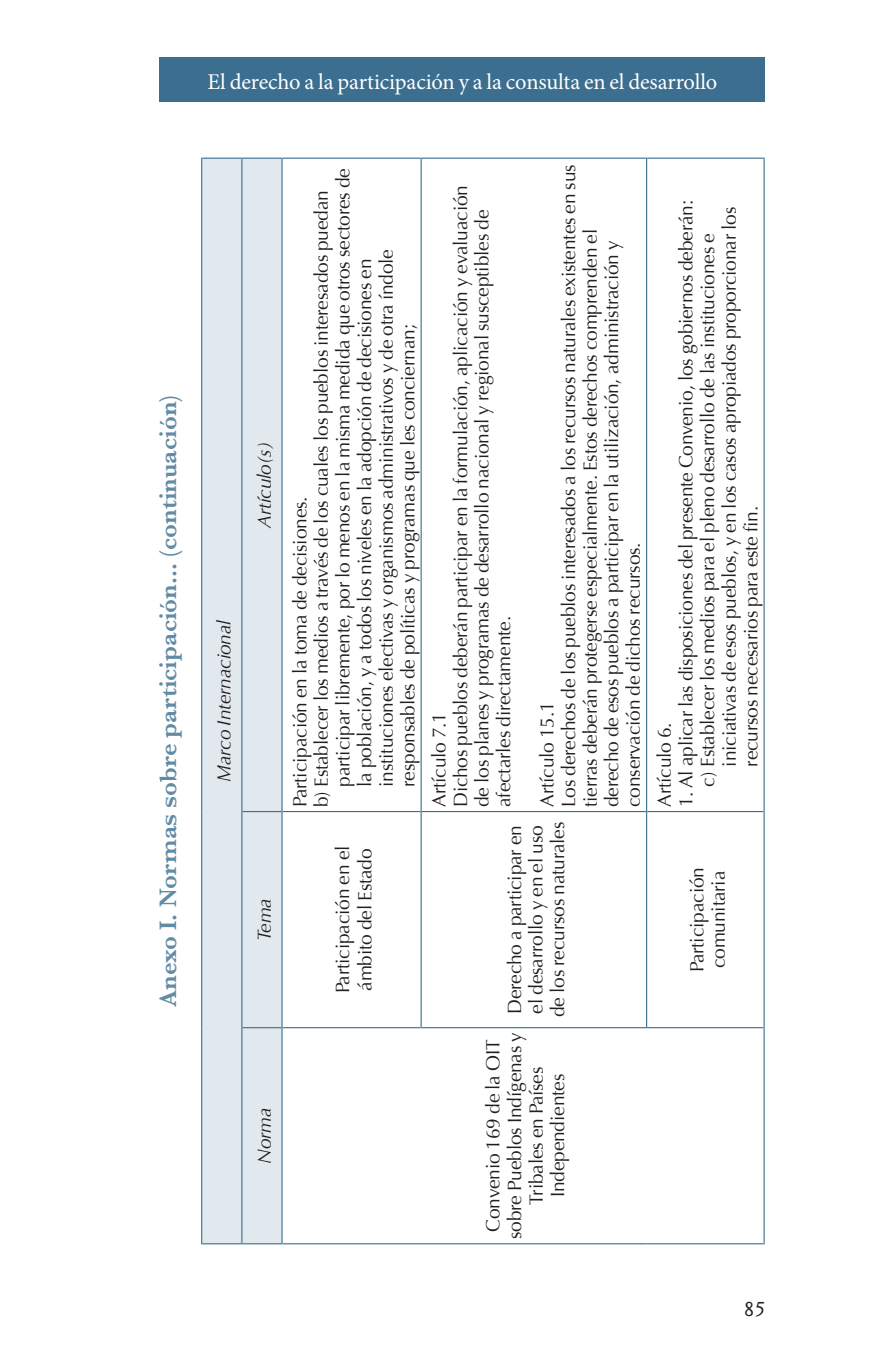
<style>
.page{position:relative;width:893px;height:1372px;background:#fff}
.page>*{position:absolute;margin:0;border:0;box-sizing:border-box;transform-origin:0 0}
.t1{font:600 24.75px "Baskerville";color:#628ba5}
.t2{font:22.5px "Minion Pro";letter-spacing:-.005em;color:#fff}
.t3{font:20.25px "Rosario Blanca";color:#231f20}
.t4{font:19.12px/21.6px "Optima";letter-spacing:-.01em;color:#231f20}
.t5{font:italic 19.12px "Optima";letter-spacing:-.01em;color:#231f20}
</style>
<div class="page">
<div style="left:159px;top:57px;width:606px;height:45px;background:#3b6e8f"></div>
<svg style="left:202px;top:159px;width:79px;height:1084px;background:#dde5eb"></svg>
<hr style="left:241px;top:1027px;width:1px;height:217px;background:#3b6e8f">
<hr style="left:241px;top:811px;width:1px;height:216px;background:#3b6e8f">
<hr style="left:242px;top:1027px;width:39px;height:1px;background:#3b6e8f">
<hr style="left:241px;top:158px;width:1px;height:653px;background:#3b6e8f">
<hr style="left:242px;top:811px;width:39px;height:1px;background:#3b6e8f">
<hr style="left:283px;top:1243px;width:138px;height:1px;background:#3b6e8f">
<hr style="left:283px;top:1027px;width:138px;height:1px;background:#3b6e8f">
<hr style="left:421px;top:1243px;width:226px;height:1px;background:#3b6e8f">
<hr style="left:421px;top:811px;width:1px;height:217px;background:#3b6e8f">
<hr style="left:422px;top:1027px;width:224px;height:1px;background:#3b6e8f">
<hr style="left:647px;top:1243px;width:116px;height:1px;background:#3b6e8f">
<hr style="left:646px;top:811px;width:1px;height:217px;background:#3b6e8f">
<hr style="left:647px;top:1027px;width:116px;height:1px;background:#3b6e8f">
<hr style="left:763px;top:1027px;width:2px;height:217px;background:#3b6e8f">
<hr style="left:763px;top:811px;width:2px;height:216px;background:#3b6e8f">
<hr style="left:283px;top:811px;width:138px;height:1px;background:#3b6e8f">
<hr style="left:283px;top:158px;width:138px;height:1px;background:#3b6e8f">
<hr style="left:421px;top:158px;width:1px;height:653px;background:#3b6e8f">
<hr style="left:422px;top:811px;width:224px;height:1px;background:#3b6e8f">
<hr style="left:422px;top:158px;width:224px;height:1px;background:#3b6e8f">
<hr style="left:646px;top:158px;width:1px;height:653px;background:#3b6e8f">
<hr style="left:647px;top:811px;width:116px;height:1px;background:#3b6e8f">
<hr style="left:647px;top:158px;width:116px;height:1px;background:#3b6e8f">
<hr style="left:763px;top:158px;width:2px;height:653px;background:#3b6e8f">
<hr style="left:201px;top:1027px;width:1px;height:217px;background:#3b6e8f">
<hr style="left:202px;top:1243px;width:39px;height:1px;background:#3b6e8f">
<hr style="left:201px;top:811px;width:1px;height:216px;background:#3b6e8f">
<hr style="left:201px;top:158px;width:1px;height:653px;background:#3b6e8f">
<hr style="left:202px;top:158px;width:39px;height:1px;background:#3b6e8f">
<hr style="left:242px;top:1243px;width:39px;height:1px;background:#3b6e8f">
<hr style="left:242px;top:158px;width:39px;height:1px;background:#3b6e8f">
<hr style="left:281px;top:1027px;width:2px;height:217px;background:#3b6e8f">
<hr style="left:281px;top:811px;width:2px;height:216px;background:#3b6e8f">
<hr style="left:281px;top:158px;width:2px;height:653px;background:#3b6e8f">
<p class="t2" style="left:207px;top:67px;width:511px">El derecho a la participación y a la consulta en el desarrollo</p>
<p class="t1" style="left:151px;top:1007px;width:613px;rotate:-90deg">Anexo I. Normas sobre participación... (continuación)</p>
<p class="t5" style="left:213px;top:781px;width:164px;rotate:-90deg">Marco Internacional</p>
<p class="t5" style="left:253px;top:527px;width:87px;rotate:-90deg">Artículo(s)</p>
<p class="t5" style="left:253px;top:941px;width:45px;rotate:-90deg">Tema</p>
<p class="t5" style="left:253px;top:1164px;width:58px;rotate:-90deg">Norma</p>
<p class="t4" style="left:333px;top:786px;width:620px;rotate:-90deg">participar libremente, por lo menos en la misma medida que otros sectores de</p>
<p class="t4" style="left:311px;top:807px;width:618px;rotate:-90deg">b) Establecer los medios a través de los cuales los pueblos interesados puedan</p>
<p class="t4" style="left:354px;top:786px;width:529px;rotate:-90deg">la población, y a todos los niveles en la adopción de decisiones en</p>
<p class="t4" style="left:376px;top:786px;width:539px;rotate:-90deg">instituciones electivas y organismos administrativos y de otra índole</p>
<p class="t4" style="left:397px;top:786px;width:464px;rotate:-90deg">responsables de políticas y programas que les conciernan;</p>
<p class="t4" style="left:289px;top:807px;width:312px;rotate:-90deg">Participación en la toma de decisiones.</p>
<p class="t4" style="left:332px;top:993px;width:149px;line-height:22.5px;rotate:-90deg">Participación en el ámbito del Estado</p>
<p class="t4" style="left:428px;top:807px;width:623px;rotate:-90deg">Artículo 7.1<br>Dichos pueblos deberán participar en la formulación, aplicación y evaluación de los planes y programas de desarrollo nacional y regional susceptibles de afectarles directamente.</p>
<p class="t4" style="left:536px;top:807px;width:644px;rotate:-90deg">Artículo 15.1<br>Los derechos de los pueblos interesados a los recursos naturales existentes en sus tierras deberán protegerse especialmente. Estos derechos comprenden el derecho de esos pueblos a participar en la utilización, administración y conservación de dichos recursos.</p>
<p class="t4" style="left:504px;top:1017px;width:196px;rotate:-90deg">Derecho a participar en el desarrollo y en el uso de los recursos naturales</p>
<p class="t4" style="left:482px;top:1239px;width:208px;text-align:center;rotate:-90deg">Convenio 169 de la OIT sobre Pueblos Indígenas y<br>Tribales en Países<br>Independientes</p>
<p class="t4" style="left:675px;top:786px;width:588px;text-indent:-20px;rotate:-90deg">1. Al aplicar las disposiciones del presente Convenio, los gobiernos deberán: c) Establecer los medios para el pleno desarrollo de las instituciones e</p>
<p class="t4" style="left:719px;top:766px;width:561px;rotate:-90deg">iniciativas de esos pueblos, y en los casos apropiados proporcionar los recursos necesarios para este fin.</p>
<p class="t4" style="left:654px;top:807px;width:86px;rotate:-90deg">Artículo 6.</p>
<p class="t4" style="left:686px;top:972px;width:106px;rotate:-90deg">Participación comunitaria</p>
<p class="t3" style="left:744px;top:1298px;width:23px">85</p>
</div>
